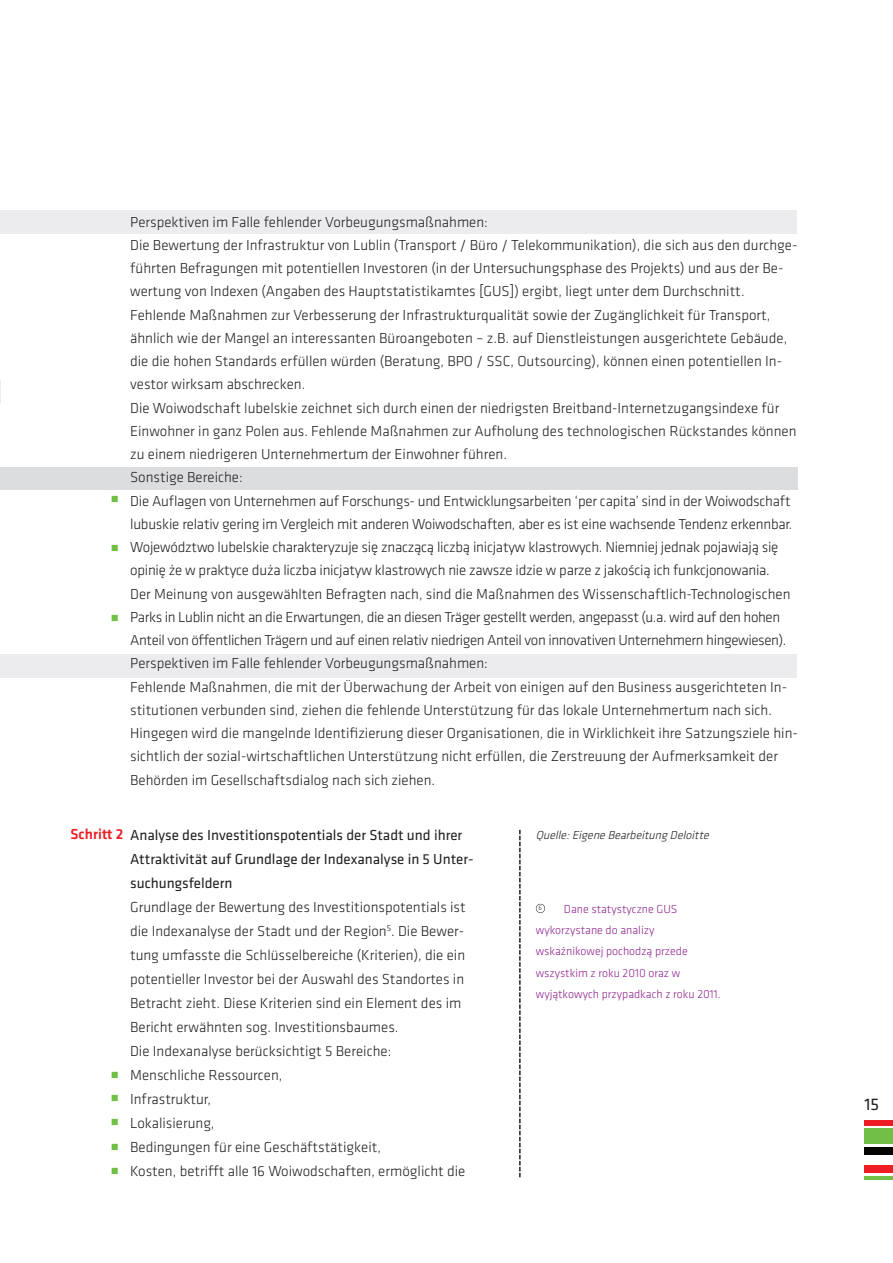
<style>
.page{position:relative;width:893px;height:1263px;background:#fff}
.page>*{position:absolute;margin:0;border:0;box-sizing:border-box;transform-origin:0 0}
.t1{font:17.4px "Klavika";color:#231f20}
.t2{font:300 15px/23.2px "Klavika";color:#231f20}
.t3{font:15px/24px "Klavika";color:#231f20}
.t4{font:500 15px "Klavika";color:#ee1d23}
.t5{font:300 12px/21.3px "Klavika";color:#90268f}
.t6{font:italic 300 12px "Klavika";color:#231f20}
.t7{font:12px/24.6px "Newspaper Pi";color:#71bf44}
.t8{font:300 6.75px "Klavika";color:#231f20}
</style>
<div class="page">
<div style="left:864px;top:1129px;width:29px;height:15px;background:#71bf44"></div>
<hr style="left:864px;top:1176px;width:29px;height:3px;background:#71bf44">
<div style="left:864px;top:1147px;width:29px;height:8px;background:#050504"></div>
<div style="left:864px;top:1165px;width:29px;height:7px;background:#ee1d23"></div>
<div style="left:864px;top:1120px;width:29px;height:5px;background:#ee1d23"></div>
<svg style="left:519px;top:830px;width:2px;height:347px"></svg>
<svg style="left:0;top:381px;width:1px;height:22px"></svg>
<div style="left:0;top:467px;width:797px;height:22px;background:#dcdddf"></div>
<div style="left:1px;top:210px;width:796px;height:23px;background:#ececee"></div>
<div style="left:1px;top:654px;width:796px;height:23px;background:#ececee"></div>
<div style="left:536px;top:904px;width:9px;height:9px;border:1px solid #231f20;border-radius:50%"></div>
<p class="t7" style="left:111px;top:487px;width:10px">r</p>
<p class="t7" style="left:111px;top:536px;width:10px">r</p>
<p class="t7" style="left:111px;top:606px;width:10px">r</p>
<p class="t2" style="left:130px;top:211px;width:669px">Perspektiven im Falle fehlender Vorbeugungsmaßnahmen:<br>Die Bewertung der Infrastruktur von Lublin (Transport / Büro / Telekommunikation), die sich aus den durchge&shy;führten Befragungen mit potentiellen Investoren (in der Untersuchungsphase des Projekts) und aus der Be&shy;wertung von Indexen (Angaben des Hauptstatistikamtes [GUS]) ergibt, liegt unter dem Durchschnitt.<br>Fehlende Maßnahmen zur Verbesserung der Infrastrukturqualität sowie der Zugänglichkeit für Transport, ähnlich wie der Mangel an interessanten Büroangeboten – z.B. auf Dienstleistungen ausgerichtete Gebäude, die die hohen Standards erfüllen würden (Beratung, BPO / SSC, Outsourcing), können einen potentiellen In&shy;vestor wirksam abschrecken.<br>Die Woiwodschaft lubelskie zeichnet sich durch einen der niedrigsten Breitband-Internetzugangsindexe für Einwohner in ganz Polen aus. Fehlende Maßnahmen zur Aufholung des technologischen Rückstandes können zu einem niedrigeren Unternehmertum der Einwohner führen.<br>Sonstige Bereiche:<br>Die Auflagen von Unternehmen auf Forschungs- und Entwicklungsarbeiten ‘per capita’ sind in der Woiwodschaft lubuskie relativ gering im Vergleich mit anderen Woiwodschaften, aber es ist eine wachsende Tendenz erkennbar.<br>Województwo lubelskie charakteryzuje się znaczącą liczbą inicjatyw klastrowych. Niemniej jednak pojawiają się opinię że w praktyce duża liczba inicjatyw klastrowych nie zawsze idzie w parze z jakością ich funkcjonowania.<br>Der Meinung von ausgewählten Befragten nach, sind die Maßnahmen des Wissenschaftlich-Technologischen Parks in Lublin nicht an die Erwartungen, die an diesen Träger gestellt werden, angepasst (u.a. wird auf den hohen Anteil von öffentlichen Trägern und auf einen relativ niedrigen Anteil von innovativen Unternehmern hingewiesen).<br>Perspektiven im Falle fehlender Vorbeugungsmaßnahmen:<br>Fehlende Maßnahmen, die mit der Überwachung der Arbeit von einigen auf den Business ausgerichteten In&shy;stitutionen verbunden sind, ziehen die fehlende Unterstützung für das lokale Unternehmertum nach sich.<br>Hingegen wird die mangelnde Identifizierung dieser Organisationen, die in Wirklichkeit ihre Satzungsziele hin&shy;sichtlich der sozial-wirtschaftlichen Unterstützung nicht erfüllen, die Zerstreuung der Aufmerksamkeit der Behörden im Gesellschaftsdialog nach sich ziehen.</p>
<p class="t4" style="left:71px;top:829px;width:54px">Schritt 2</p>
<p class="t6" style="left:536px;top:830px;width:177px">Quelle: Eigene Bearbeitung Deloitte</p>
<p class="t3" style="left:130px;top:824px;width:345px">Analyse des Investitionspotentials der Stadt und ihrer<br>Attraktivität auf Grundlage der Indexanalyse in 5 Unter&shy;suchungsfeldern</p>
<p class="t2" style="left:130px;top:896px;width:337px;line-height:24px">Grundlage der Bewertung des Investitionspotentials ist die Indexanalyse der Stadt und der Region<sup>5</sup>. Die Bewer&shy;tung umfasste die Schlüsselbereiche (Kriterien), die ein potentieller Investor bei der Auswahl des Standortes in Betracht zieht. Diese Kriterien sind ein Element des im Bericht erwähnten sog. Investitionsbaumes.<br>Die Indexanalyse berücksichtigt 5 Bereiche:<br>Menschliche Ressourcen,<br>Infrastruktur,<br>Lokalisierung,<br>Bedingungen für eine Geschäftstätigkeit,<br>Kosten, betrifft alle 16 Woiwodschaften, ermöglicht die</p>
<p class="t5" style="left:536px;top:899px;width:186px;text-indent:28px">Dane statystyczne GUS wykorzystane do analizy wskaźnikowej pochodzą przede wszystkim z roku 2010 oraz w wyjątkowych przypadkach z roku 2011.</p>
<p class="t8" style="left:538px;top:906px;width:5px">6</p>
<p class="t7" style="left:111px;top:1064px;width:10px;line-height:22.8px">r r</p>
<p class="t7" style="left:111px;top:1110px;width:10px;text-align:justify">r r r</p>
<p class="t1" style="left:864px;top:1099px;width:16px">15</p>
</div>
